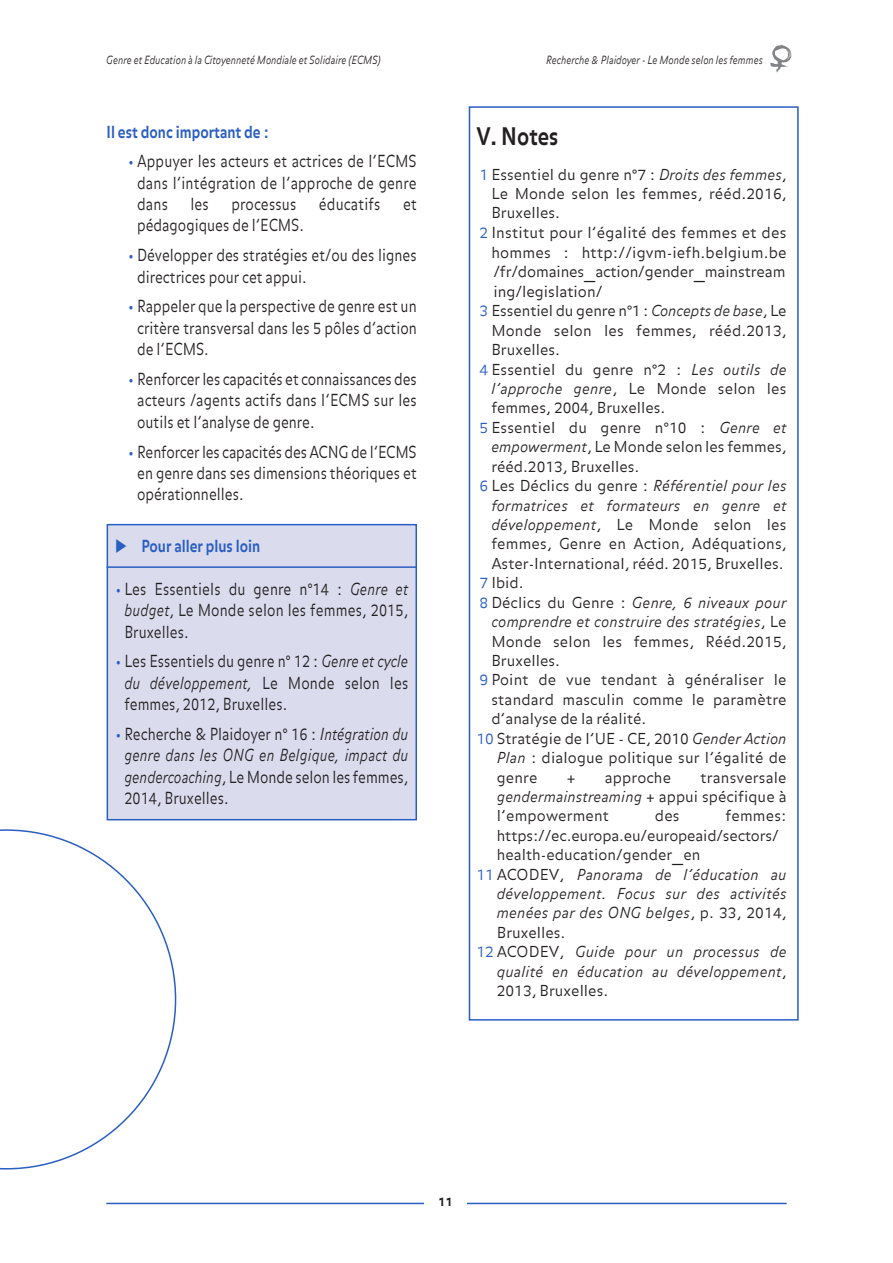
<style>
.page{position:relative;width:893px;height:1263px;background:#fff}
.page>*{position:absolute;margin:0;border:0;box-sizing:border-box;transform-origin:0 0}
.t1{font:700 24px "Balance";color:#231f20;scale:.85 1}
.t2{font:300 16.5px/21.3px "Balance";color:#231f20;text-align:justify;scale:.85 1}
.t3{font:700 16.5px "Balance";color:#295ec2;scale:.85 1}
.t4{font:300 15.15px/19.6px "Balance";letter-spacing:-.01em;color:#231f20;text-align:justify}
.t5{font:300 15px/19.4px "Balance";letter-spacing:.005em;color:#231f20;text-align:justify}
.t6{font:italic 300 15px "Balance";letter-spacing:.01em;color:#231f20}
.t7{font:15px "Balance Bold Caps";color:#231f20;scale:.85 1}
.t8{font:italic 300 11.25px "Balance";color:#231f20;scale:.85 1}
.s1{color:#295ec2}
.s2{font-style:italic}
.s3{font-size:15px;color:#295ec2}
.s4{font-style:normal;color:#295ec2}
.s5{font-style:normal}
</style>
<div class="page">
<svg style="left:0;top:829px;width:176px;height:340px"></svg>
<div style="left:469px;top:106px;width:330px;height:914px;border:2px solid #295ec2"></div>
<div style="left:108px;top:525px;width:307px;height:294px;background:#dadcee"></div>
<div style="left:107px;top:524px;width:310px;height:296px;border:2px solid #295ec2"></div>
<hr style="left:107px;top:566px;width:310px;height:2px;background:#295ec2">
<img style="left:770px;top:44px;width:22px;height:29px">
<hr style="left:106px;top:1203px;width:681px;height:1px;background:#295ec2">
<div style="left:424px;top:1182px;width:43px;height:43px;background:#fff"></div>
<p class="t8" style="left:106px;top:54px;width:324px">Genre et Education à la Citoyenneté Mondiale et Solidaire (ECMS)</p>
<p class="t8" style="left:546px;top:54px;width:257px">Recherche &amp; Plaidoyer - Le Monde selon les femmes</p>
<p class="t3" style="left:107px;top:123px;width:192px">Il est donc important de :</p>
<p class="t2" style="left:137px;top:151px;width:331px;text-indent:-9px"><span class="s1">•</span> Appuyer les acteurs et actrices de l’ECMS dans l’intégration de l’approche de genre dans</p>
<p class="t2" style="left:190px;top:194px;width:23px">les</p>
<p class="t2" style="left:231px;top:194px;width:78px">processus</p>
<p class="t2" style="left:319px;top:194px;width:74px">éducatifs</p>
<p class="t2" style="left:403px;top:194px;width:18px">et</p>
<p class="t2" style="left:137px;top:215px;width:198px">pédagogiques de l’ECMS.</p>
<p class="t2" style="left:137px;top:245px;width:331px;text-indent:-9px"><span class="s1">•</span> Développer des stratégies et/ou des lignes directrices pour cet appui.</p>
<p class="t2" style="left:137px;top:296px;width:331px;text-indent:-9px"><span class="s1">•</span> Rappeler que la perspective de genre est un critère transversal dans les 5 pôles d’action de l’ECMS.</p>
<p class="t2" style="left:137px;top:369px;width:331px;text-indent:-9px"><span class="s1">•</span> Renforcer les capacités et connaissances des acteurs /agents actifs dans l’ECMS sur les outils et l’analyse de genre.</p>
<p class="t2" style="left:137px;top:441px;width:331px;text-indent:-9px"><span class="s1">•</span> Renforcer les capacités des ACNG de l’ECMS en genre dans ses dimensions théoriques et opérationnelles.</p>
<p class="t3" style="left:115px;top:537px;width:172px">◆ Pour aller plus loin</p>
<p class="t2" style="left:124px;top:578px;width:336px;text-indent:-9px"><span class="s1">•</span> Les Essentiels du genre n°14 : <span class="s2">Genre et budget</span>, Le Monde selon les femmes, 2015, Bruxelles.</p>
<p class="t2" style="left:124px;top:651px;width:336px;text-indent:-9px"><span class="s1">•</span> Les Essentiels du genre n° 12 : <span class="s2">Genre et cycle du développement,</span> Le Monde selon les femmes, 2012, Bruxelles.</p>
<p class="t2" style="left:124px;top:724px;width:336px;text-indent:-9px"><span class="s1">•</span> Recherche &amp; Plaidoyer n° 16 : <span class="s2">Intégration du genre dans les ONG en Belgique, impact du gendercoaching</span>, Le Monde selon les femmes, 2014, Bruxelles.</p>
<h1 class="t1" style="left:476px;top:122px;width:98px">V. Notes</h1>
<p class="t5" style="left:491px;top:165px;width:297px;text-indent:-12px"><span class="s1">1</span> Essentiel du genre n°7 : <span class="s2">Droits des femmes</span>, Le Monde selon les femmes, rééd.2016, Bruxelles.</p>
<p class="t4" style="left:491px;top:223px;width:297px;text-indent:-12px"><span class="s3">2</span> Institut pour l’égalité des femmes et des hommes : http://igvm-iefh.belgium.be /fr/domaines_action/gender_mainstream ing/legislation/</p>
<p class="t5" style="left:479px;top:301px;width:309px"><span class="s1">3</span> Essentiel du genre n°1 : <span class="s2">Concepts de base</span>, Le</p>
<p class="t5" style="left:491px;top:321px;width:297px">Monde selon les femmes, rééd.2013,</p>
<p class="t5" style="left:491px;top:340px;width:70px">Bruxelles.</p>
<p class="t5" style="left:479px;top:360px;width:309px"><span class="s1">4</span> Essentiel du genre n°2 : <span class="s2">Les outils de</span></p>
<p class="t5" style="left:491px;top:379px;width:297px"><span class="s2">l’approche genre</span>, Le Monde selon les</p>
<p class="t5" style="left:491px;top:399px;width:176px">femmes, 2004, Bruxelles.</p>
<p class="t5" style="left:479px;top:418px;width:309px"><span class="s1">5</span> Essentiel du genre n°10 : <span class="s2">Genre et</span></p>
<p class="t5" style="left:491px;top:437px;width:297px"><span class="s2">empowerment</span>, Le Monde selon les femmes,</p>
<p class="t5" style="left:491px;top:457px;width:149px">rééd.2013, Bruxelles.</p>
<p class="t5" style="left:479px;top:476px;width:309px"><span class="s1">6</span> Les Déclics du genre : <span class="s2">Référentiel pour les</span></p>
<p class="t6" style="left:491px;top:497px;width:297px">formatrices et formateurs en genre et</p>
<p class="t5" style="left:491px;top:515px;width:297px"><span class="s2">développement</span>, Le Monde selon les</p>
<p class="t5" style="left:491px;top:534px;width:297px">femmes, Genre en Action, Adéquations,</p>
<p class="t5" style="left:491px;top:554px;width:294px">Aster-International, rééd. 2015, Bruxelles.</p>
<p class="t5" style="left:479px;top:573px;width:46px"><span class="s1">7</span> Ibid.</p>
<p class="t6" style="left:479px;top:594px;width:309px"><span class="s4">8</span> <span class="s5">Déclics du Genre :</span> Genre, 6 niveaux pour</p>
<p class="t6" style="left:491px;top:613px;width:297px">comprendre et construire des stratégies<span class="s5">, Le</span></p>
<p class="t5" style="left:491px;top:632px;width:297px">Monde selon les femmes, Rééd.2015,</p>
<p class="t5" style="left:491px;top:651px;width:70px">Bruxelles.</p>
<p class="t5" style="left:479px;top:670px;width:309px"><span class="s1">9</span> Point de vue tendant à généraliser le</p>
<p class="t5" style="left:491px;top:690px;width:297px">standard masculin comme le paramètre</p>
<p class="t5" style="left:491px;top:709px;width:157px">d’analyse de la réalité.</p>
<p class="t5" style="left:476px;top:729px;width:312px"><span class="s1">10</span> Stratégie de l’UE - CE, 2010 <span class="s2">Gender Action</span></p>
<p class="t5" style="left:497px;top:748px;width:291px"><span class="s2">Plan</span> : dialogue politique sur l’égalité de</p>
<p class="t5" style="left:497px;top:768px;width:42px">genre</p>
<p class="t5" style="left:567px;top:768px;width:10px">+</p>
<p class="t5" style="left:605px;top:768px;width:68px">approche</p>
<p class="t5" style="left:497px;top:768px;width:291px;text-indent:204px">transversale <span class="s2">gendermainstreaming</span> + appui spécifique à l’empowerment</p>
<p class="t5" style="left:655px;top:806px;width:26px">des</p>
<p class="t5" style="left:725px;top:806px;width:63px">femmes:</p>
<p class="t5" style="left:497px;top:826px;width:283px">https://ec.europa.eu/europeaid/sectors/</p>
<p class="t5" style="left:497px;top:845px;width:205px">health-education/gender_en</p>
<p class="t6" style="left:476px;top:866px;width:312px"><span class="s4">11</span> <span class="s5">ACODEV,</span> Panorama de l’éducation au</p>
<p class="t6" style="left:497px;top:885px;width:291px">développement. Focus sur des activités</p>
<p class="t6" style="left:497px;top:904px;width:291px">menées par des ONG belges<span class="s5">, p. 33, 2014,</span></p>
<p class="t5" style="left:497px;top:923px;width:70px">Bruxelles.</p>
<p class="t6" style="left:476px;top:943px;width:312px"><span class="s4">12</span> <span class="s5">ACODEV,</span> Guide pour un processus de</p>
<p class="t6" style="left:497px;top:963px;width:291px">qualité en éducation au développement<span class="s5">,</span></p>
<p class="t5" style="left:497px;top:981px;width:113px">2013, Bruxelles.</p>
<p class="t7" style="left:438px;top:1192px;width:19px">11</p>
</div>
